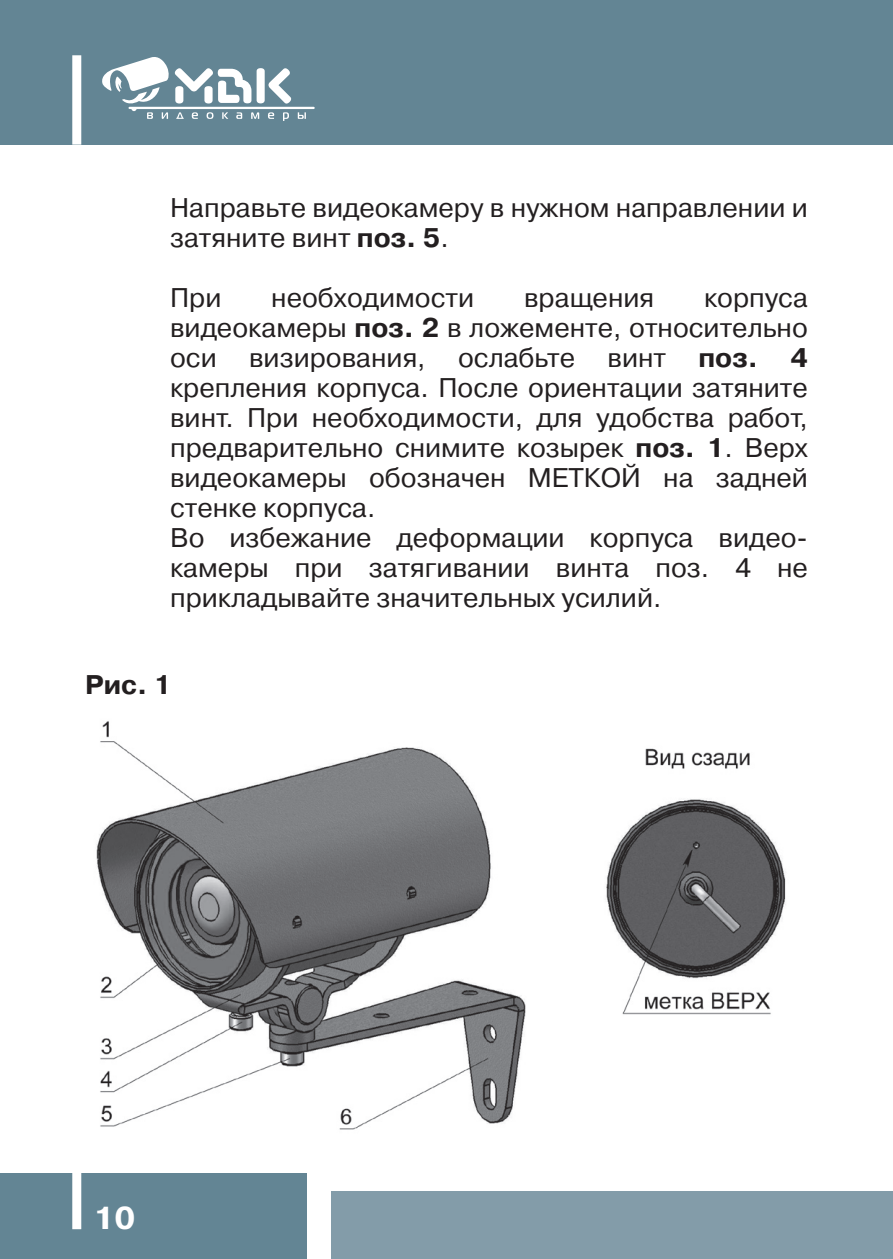
<style>
.page{position:relative;width:893px;height:1259px;background:#fff}
.page>*{position:absolute;margin:0;border:0;box-sizing:border-box;transform-origin:0 0}
.t1{font:700 30px "Pragmatica";color:#fff}
.t2{font:27px/30px "Pragmatica C";color:#231f20}
.t3{font:700 27px "Pragmatica C";color:#231f20}
.s1{font-weight:700}
</style>
<div class="page">
<div style="left:0;top:1174px;width:306px;height:85px;background:#638594"></div>
<div style="left:72px;top:55px;width:9px;height:1174px;background:#fff"></div>
<div style="left:0;top:0;width:893px;height:145px;background:#638594"></div>
<div style="left:332px;top:1192px;width:561px;height:67px;background:#839ca9"></div>
<div style="left:72px;top:55px;width:9px;height:90px;background:#fff"></div>
<svg style="left:102px;top:57px;width:213px;height:64px"></svg>
<img style="left:96px;top:721px;width:430px;height:409px">
<img style="left:606px;top:748px;width:180px;height:267px">
<p class="t2" style="left:170px;top:193px;width:639px">Направьте видеокамеру в нужном направлении и затяните винт <span class="s1">поз. 5</span>.</p>
<p class="t2" style="left:170px;top:283px;width:53px">При</p>
<p class="t2" style="left:271px;top:283px;width:204px">необходимости</p>
<p class="t2" style="left:524px;top:283px;width:132px">вращения</p>
<p class="t2" style="left:170px;top:283px;width:639px;text-indent:534px">корпуса видеокамеры <span class="s1">поз. 2</span> в ложементе, относительно оси визирования, ослабьте винт <span class="s1">поз. 4 </span>крепления корпуса. После ориентации затяните винт. При необходимости, для удобства работ, предварительно снимите козырек <span class="s1">поз. 1</span>. Верх видеокамеры обозначен МЕТКОЙ на задней стенке корпуса.<br>Во избежание деформации корпуса видео&shy;камеры при затягивании винта поз. 4 не прикладывайте значительных усилий.</p>
<p class="t3" style="left:85px;top:670px;width:88px">Рис. 1</p>
<p class="t1" style="left:94px;top:1201px;width:43px">10</p>
</div>
